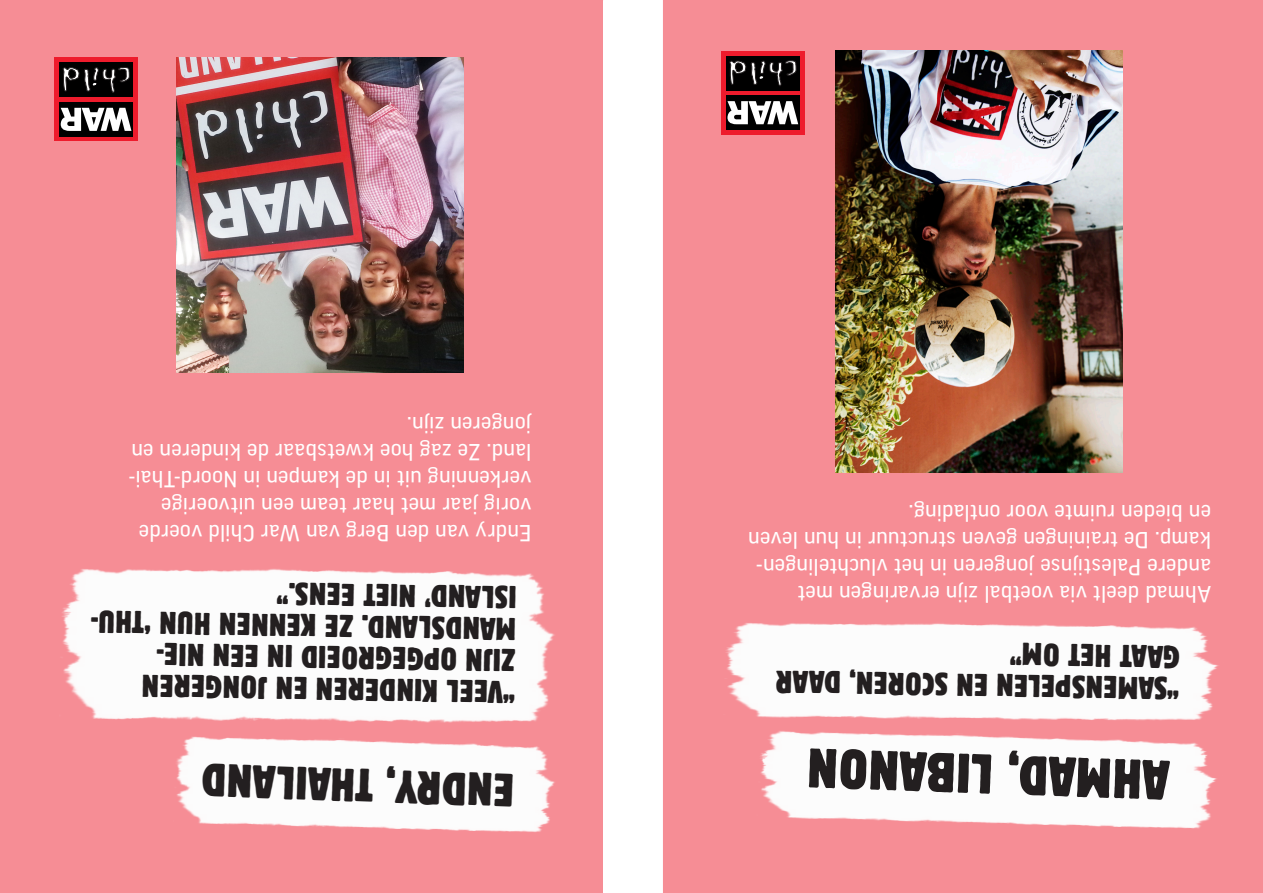
<style>
.page{position:relative;width:1263px;height:893px;background:#fff}
.page>*{position:absolute;margin:0;border:0;box-sizing:border-box;transform-origin:0 0}
.t1{font:condensed 55.5px "Block BE";color:#231f20}
.t2{font:condensed 46.5px "Block BE";color:#231f20}
.t3{font:condensed 31.5px/31.5px "Block BE";color:#231f20}
.t4{font:22.5px/27px "Good OT";letter-spacing:.015em;color:#fff}
</style>
<div class="page">
<div style="left:0;top:0;width:1262px;height:893px;background:#f68d95"></div>
<svg style="left:1262px;top:0;width:1px;height:893px"></svg>
<img style="left:177px;top:58px;width:287px;height:314px">
<img style="left:170px;top:733px;width:390px;height:100px">
<img style="left:56px;top:564px;width:505px;height:161px">
<img style="left:836px;top:51px;width:286px;height:421px">
<img style="left:754px;top:727px;width:470px;height:103px">
<img style="left:720px;top:620px;width:504px;height:102px">
<div style="left:604px;top:1px;width:58px;height:891px;background:#fff"></div>
<div style="left:54px;top:58px;width:84px;height:83px;background:#ee1b2c"></div>
<div style="left:59px;top:102px;width:74px;height:35px;background:#000"></div>
<div style="left:59px;top:63px;width:74px;height:34px;background:#000"></div>
<svg style="left:61px;top:108px;width:70px;height:23px"></svg>
<svg style="left:62px;top:67px;width:68px;height:26px"></svg>
<div style="left:721px;top:51px;width:83px;height:84px;background:#ee1b2c"></div>
<div style="left:726px;top:95px;width:74px;height:35px;background:#000"></div>
<div style="left:726px;top:56px;width:74px;height:34px;background:#000"></div>
<svg style="left:727px;top:101px;width:71px;height:23px"></svg>
<svg style="left:729px;top:60px;width:68px;height:26px"></svg>
<p class="t4" style="left:531px;top:546px;width:403px;rotate:-180deg">Endry van den Berg van War Child voerde vorig jaar met haar team een uitvoerige verkenning uit in de kampen in Noord-Thai&shy;land. Ze zag hoe kwetsbaar de kinderen en jongeren zijn.</p>
<p class="t3" style="left:515px;top:709px;width:427px;rotate:-179deg">“VEEL KINDEREN EN JONGEREN<br>ZIJN OPGEGROEID IN EEN NIE-<br>MANDSLAND. ZE KENNEN HUN ‘THU-<br>ISLAND’ NIET EENS.”</p>
<p class="t2" style="left:513px;top:817px;width:314px;rotate:-178deg">ENDRY, THAILAND</p>
<p class="t4" style="left:1211px;top:608px;width:464px;rotate:-180deg">Ahmad deelt via voetbal zijn ervaringen met andere Palestijnse jongeren in het vluchtelingen&shy;kamp. De trainingen geven structuur in hun leven en bieden ruimte voor ontlading.</p>
<p class="t3" style="left:1179px;top:673px;width:171px;rotate:-179deg">GAAT HET OM”</p>
<p class="t3" style="left:1179px;top:705px;width:405px;rotate:-179deg">“SAMENSPELEN EN SCOREN, DAAR</p>
<p class="t1" style="left:1168px;top:812px;width:364px;rotate:-178deg">AHMAD, LIBANON</p>
</div>
